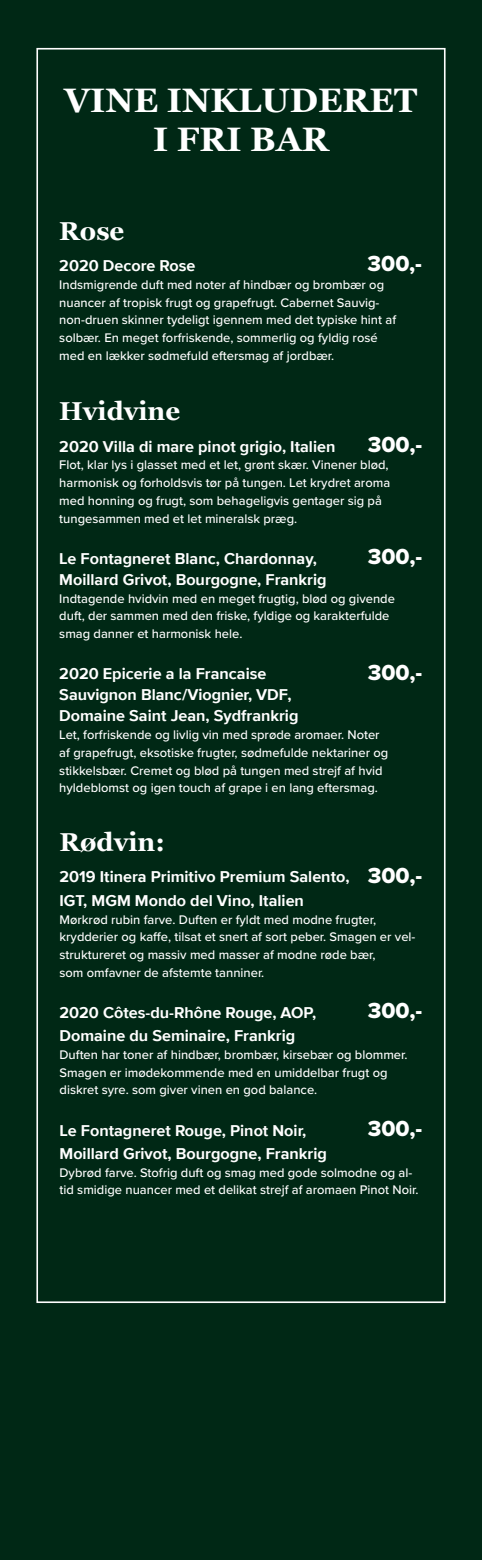
<style>
.page{position:relative;width:482px;height:1560px;background:#fff}
.page>*{position:absolute;margin:0;border:0;box-sizing:border-box;transform-origin:0 0}
.t1{font:700 33.9px "Georgia";color:#fff}
.t2{font:700 25.8px "Georgia";color:#fff}
.t3{font:22.6px "Proxima Nova A Extrabld";color:#fff}
.t4{font:700 16.1px "Proxima Nova";color:#fff}
.t5{font:500 12.9px/17.8px "Proxima Nova";color:#fff}
</style>
<div class="page">
<div style="left:0;top:0;width:482px;height:1559px;background:#002815"></div>
<p class="t1" style="left:64px;top:75px;width:354px">VINE INKLUDERET</p>
<p class="t1" style="left:153px;top:114px;width:177px">I FRI BAR</p>
<p class="t2" style="left:59px;top:211px;width:67px">Rose</p>
<p class="t4" style="left:59px;top:256px;width:138px">2020 Decore Rose</p>
<p class="t5" style="left:59px;top:275px;width:326px">Indsmigrende duft med noter af hindbær og brombær og</p>
<p class="t5" style="left:59px;top:293px;width:338px">nuancer af tropisk frugt og grapefrugt. Cabernet Sauvig&shy;non-druen skinner tydeligt igennem med det typiske hint af solbær. En meget forfriskende, sommerlig og fyldig rosé</p>
<p class="t5" style="left:59px;top:346px;width:276px">med en lækker sødmefuld eftersmag af jordbær.</p>
<p class="t3" style="left:368px;top:250px;width:56px">300,-</p>
<p class="t2" style="left:59px;top:392px;width:122px">Hvidvine</p>
<p class="t4" style="left:59px;top:436px;width:278px">2020 Villa di mare pinot grigio, Italien</p>
<p class="t5" style="left:59px;top:456px;width:331px">Flot, klar lys i glasset med et let, grønt skær. Vinener blød,</p>
<p class="t5" style="left:59px;top:473px;width:332px">harmonisk og forholdsvis tør på tungen. Let krydret aroma</p>
<p class="t5" style="left:59px;top:491px;width:324px">med honning og frugt, som behageligvis gentager sig på</p>
<p class="t5" style="left:59px;top:509px;width:239px">tungesammen med et let mineralsk præg.</p>
<p class="t4" style="left:59px;top:549px;width:259px">Le Fontagneret Blanc, Chardonnay,</p>
<p class="t4" style="left:59px;top:570px;width:269px">Moillard Grivot, Bourgogne, Frankrig</p>
<p class="t5" style="left:59px;top:589px;width:337px">Indtagende hvidvin med en meget frugtig, blød og givende duft, der sammen med den friske, fyldige og karakterfulde smag danner et harmonisk hele.</p>
<p class="t4" style="left:59px;top:664px;width:209px">2020 Epicerie a la Francaise</p>
<p class="t4" style="left:59px;top:685px;width:234px">Sauvignon Blanc/Viognier, VDF,</p>
<p class="t4" style="left:59px;top:706px;width:241px">Domaine Saint Jean, Sydfrankrig</p>
<p class="t5" style="left:59px;top:725px;width:322px">Let, forfriskende og livlig vin med sprøde aromaer. Noter</p>
<p class="t5" style="left:59px;top:743px;width:330px">af grapefrugt, eksotiske frugter, sødmefulde nektariner og</p>
<p class="t5" style="left:59px;top:760px;width:325px">stikkelsbær. Cremet og blød på tungen med strejf af hvid</p>
<p class="t5" style="left:59px;top:778px;width:320px">hyldeblomst og igen touch af grape i en lang eftersmag.</p>
<p class="t2" style="left:60px;top:822px;width:107px">Rødvin:</p>
<p class="t4" style="left:60px;top:867px;width:291px">2019 Itinera Primitivo Premium Salento,</p>
<p class="t4" style="left:60px;top:890px;width:246px">IGT, MGM Mondo del Vino, Italien</p>
<p class="t5" style="left:60px;top:909px;width:318px">Mørkrød rubin farve. Duften er fyldt med modne frugter,</p>
<p class="t5" style="left:60px;top:927px;width:357px">krydderier og kaffe, tilsat et snert af sort peber. Smagen er vel&shy;struktureret og massiv med masser af modne røde bær,</p>
<p class="t5" style="left:60px;top:963px;width:206px">som omfavner de afstemte tanniner.</p>
<p class="t4" style="left:60px;top:1002px;width:258px">2020 Côtes-du-Rhône Rouge, AOP,</p>
<p class="t4" style="left:60px;top:1026px;width:237px">Domaine du Seminaire, Frankrig</p>
<p class="t5" style="left:60px;top:1045px;width:349px">Duften har toner af hindbær, brombær, kirsebær og blommer.<br>Smagen er imødekommende med en umiddelbar frugt og diskret syre. som giver vinen en god balance.</p>
<p class="t4" style="left:60px;top:1120px;width:248px">Le Fontagneret Rouge, Pinot Noir,</p>
<p class="t4" style="left:60px;top:1143px;width:269px">Moillard Grivot, Bourgogne, Frankrig</p>
<p class="t5" style="left:60px;top:1162px;width:360px">Dybrød farve. Stofrig duft og smag med gode solmodne og al&shy;tid smidige nuancer med et delikat strejf af aromaen Pinot Noir.</p>
<p class="t3" style="left:368px;top:431px;width:56px">300,-</p>
<p class="t3" style="left:368px;top:543px;width:56px">300,-</p>
<p class="t3" style="left:368px;top:659px;width:56px">300,-</p>
<p class="t3" style="left:368px;top:861px;width:56px">300,-</p>
<p class="t3" style="left:368px;top:997px;width:56px">300,-</p>
<p class="t3" style="left:368px;top:1114px;width:56px">300,-</p>
</div>
